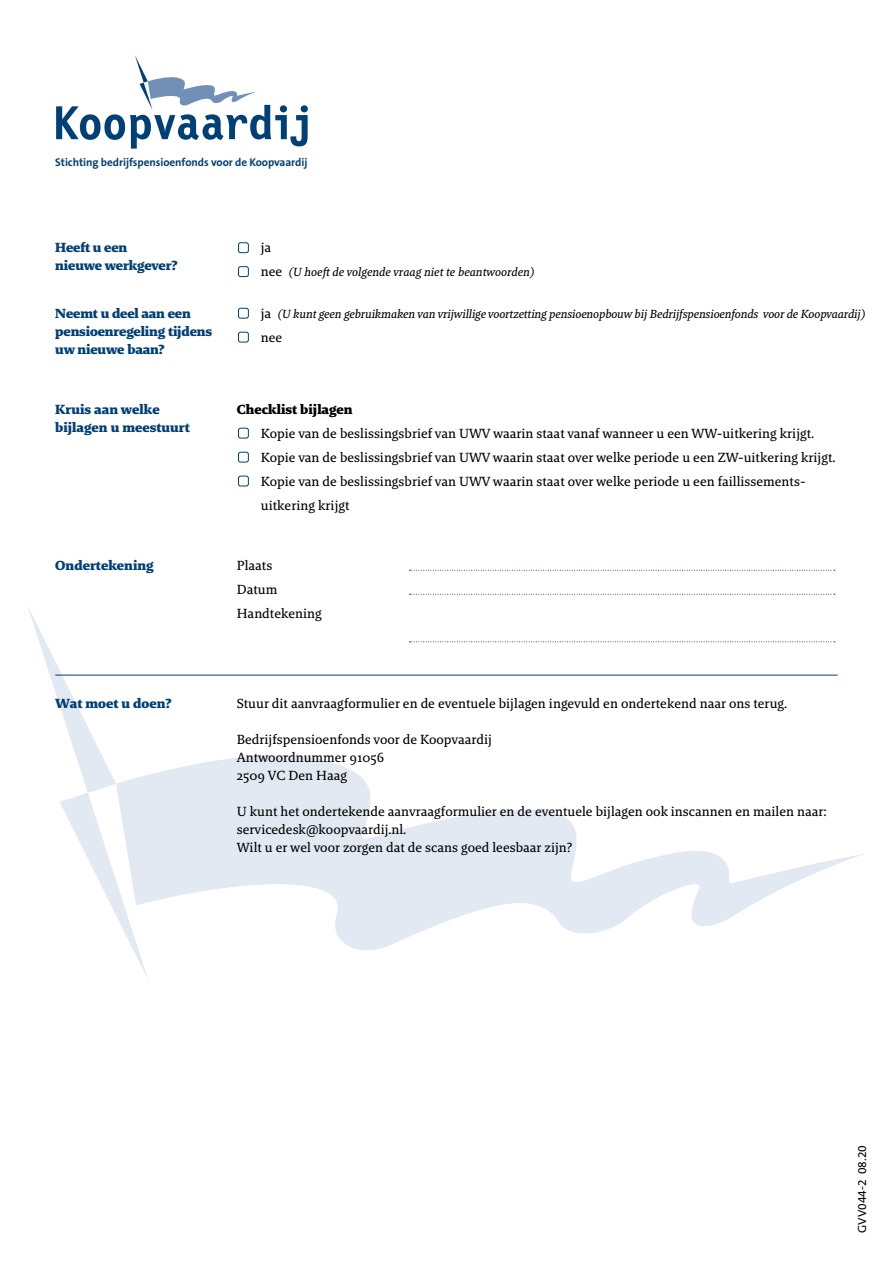
<style>
.page{position:relative;width:893px;height:1263px;background:#fff}
.page>*{position:absolute;margin:0;border:0;box-sizing:border-box;transform-origin:0 0}
.body_tekst{font:13.5px/24px "Brando Text";color:#000}
.t1{font:900 13.5px/18px "Brando";letter-spacing:-.01em;color:#004076}
.t2{font:italic 12px "Brando Text";letter-spacing:-.01em;color:#000}
.t3{font:12px "The Sans B W5 Plain";color:#000}
.t4{font:700 11.25px "The Sans B W7";letter-spacing:-.005em;color:#004076}
.s1{font-style:normal;font-size:13.5px}
.s2{font-family:"Brando";font-weight:900}
</style>
<div class="page">
<svg style="left:148px;top:755px;width:717px;height:195px"></svg>
<svg style="left:28px;top:607px;width:120px;height:372px"></svg>
<svg style="left:56px;top:56px;width:252px;height:93px"></svg>
<hr style="left:55px;top:675px;width:783px;height:1px;background:#004076">
<div style="left:238px;top:242px;width:11px;height:11px;border:1px solid #004076;border-radius:2px"></div>
<div style="left:238px;top:266px;width:11px;height:11px;border:1px solid #004076;border-radius:2px"></div>
<div style="left:238px;top:308px;width:11px;height:10px;border:1px solid #004076;border-radius:2px"></div>
<div style="left:238px;top:332px;width:11px;height:10px;border:1px solid #004076;border-radius:2px"></div>
<div style="left:238px;top:452px;width:11px;height:10px;border:1px solid #004076;border-radius:2px"></div>
<div style="left:238px;top:476px;width:11px;height:10px;border:1px solid #004076;border-radius:2px"></div>
<div style="left:238px;top:428px;width:11px;height:10px;border:1px solid #004076;border-radius:2px"></div>
<svg style="left:409px;top:570px;width:426px;height:1px"></svg>
<svg style="left:409px;top:594px;width:426px;height:1px"></svg>
<svg style="left:409px;top:641px;width:426px;height:1px"></svg>
<p class="t4" style="left:55px;top:155px;width:254px">Stichting bedrijfspensioenfonds voor de Koopvaardij</p>
<p class="t1" style="left:55px;top:238px;width:124px">Heeft u een nieuwe werkgever?</p>
<p class="t1" style="left:55px;top:304px;width:158px">Neemt u deel aan een pensioenregeling tijdens uw nieuwe baan?</p>
<p class="t1" style="left:55px;top:401px;width:106px">Kruis aan welke</p>
<p class="t1" style="left:55px;top:419px;width:136px">bijlagen u meestuurt</p>
<p class="body_tekst" style="left:261px;top:235px;width:12px">ja</p>
<p class="t2" style="left:261px;top:264px;width:275px"><span class="s1">nee</span> (U hoeft de volgende vraag niet te beantwoorden)</p>
<p class="t2" style="left:261px;top:306px;width:606px"><span class="s1">ja</span> (U kunt geen gebruikmaken van vrijwillige voortzetting pensioenopbouw bij Bedrijfspensioenfonds voor de Koopvaardij)</p>
<p class="body_tekst" style="left:261px;top:325px;width:23px">nee</p>
<p class="body_tekst" style="left:261px;top:397px;width:555px;text-indent:-24px"><span class="s2">Checklist bijlagen<br></span>Kopie van de beslissingsbrief van UWV waarin staat vanaf wanneer u een WW-uitkering krijgt.</p>
<p class="body_tekst" style="left:261px;top:445px;width:576px">Kopie van de beslissingsbrief van UWV waarin staat over welke periode u een ZW-uitkering krijgt.</p>
<p class="body_tekst" style="left:261px;top:469px;width:546px">Kopie van de beslissingsbrief van UWV waarin staat over welke periode u een faillissements&shy;uitkering krijgt</p>
<p class="t1" style="left:55px;top:556px;width:100px">Ondertekening</p>
<p class="body_tekst" style="left:237px;top:553px;width:37px">Plaats</p>
<p class="body_tekst" style="left:237px;top:577px;width:42px">Datum</p>
<p class="body_tekst" style="left:237px;top:601px;width:87px">Handtekening</p>
<p class="t1" style="left:55px;top:694px;width:118px">Wat moet u doen?</p>
<p class="body_tekst" style="left:237px;top:691px;width:552px">Stuur dit aanvraagformulier en de eventuele bijlagen ingevuld en ondertekend naar ons terug.</p>
<p class="body_tekst" style="left:237px;top:727px;width:257px">Bedrijfspensioenfonds voor de Koopvaardij</p>
<p class="body_tekst" style="left:237px;top:745px;width:149px">Antwoordnummer 91056</p>
<p class="body_tekst" style="left:237px;top:763px;width:112px">2509 VC Den Haag</p>
<p class="body_tekst" style="left:237px;top:802px;width:592px;line-height:18px">U kunt het ondertekende aanvraagformulier en de eventuele bijlagen ook inscannen en mailen naar: servicedesk@koopvaardij.nl.</p>
<p class="body_tekst" style="left:237px;top:835px;width:337px">Wilt u er wel voor zorgen dat de scans goed leesbaar zijn?</p>
<p class="t3" style="left:854px;top:1232px;width:89px;rotate:-90deg">GVV044-2 08.20</p>
</div>
